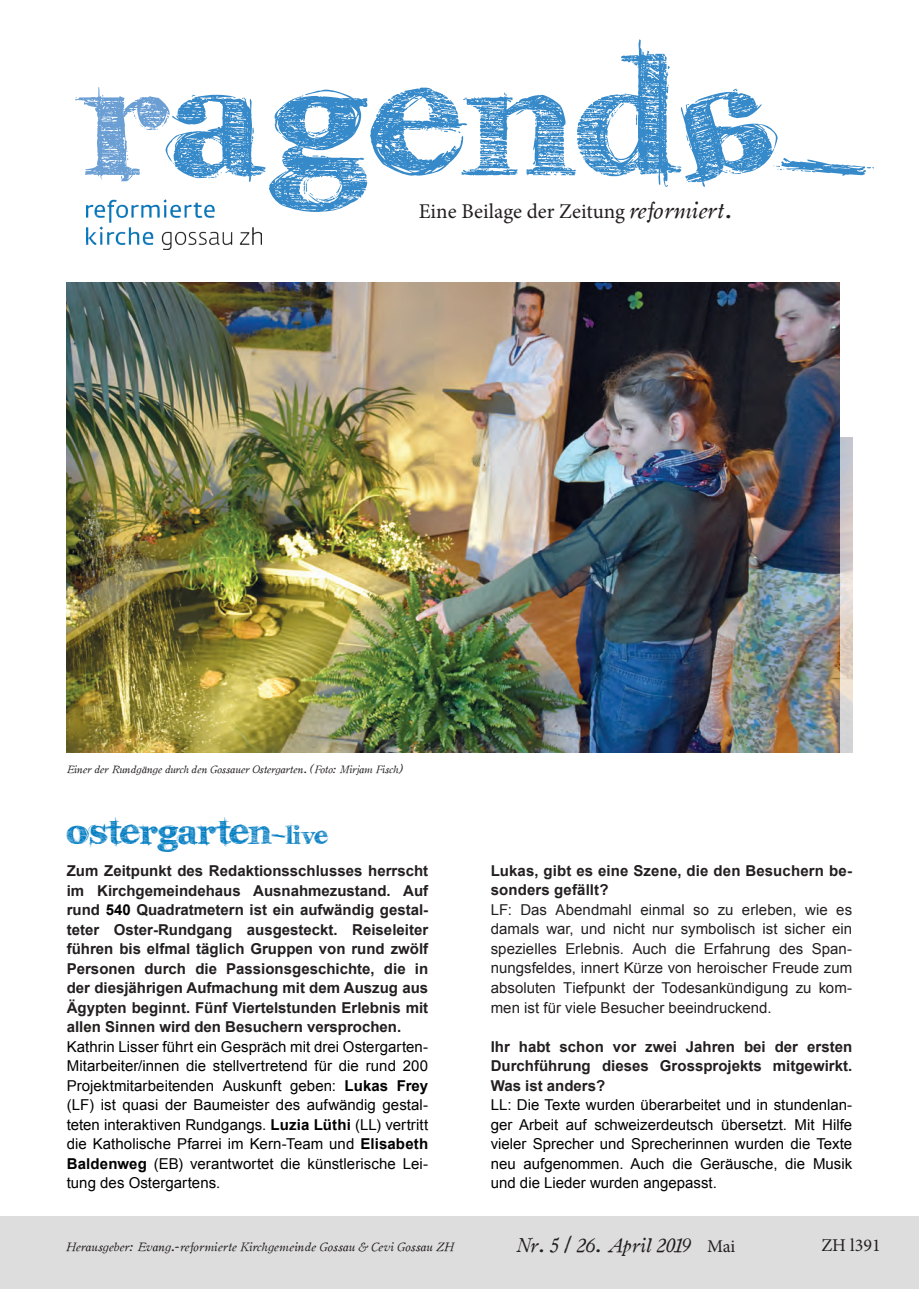
<style>
.page{position:relative;width:919px;height:1289px;background:#fff}
.page>*{position:absolute;margin:0;border:0;box-sizing:border-box;transform-origin:0 0}
.t1{font:216.6px "karabin E.";letter-spacing:.01em;color:#378ac9;scale:1.05 1}
.t2{font:48px "karabin E.";letter-spacing:-.005em;color:#007cc2}
.t3{font:21px "Minion Pro";color:#231f20}
.t4{font:19.5px "Oldstyle Italic HPLHS";letter-spacing:-.01em;color:#231f20}
.t5{font:18px "Minion Pro";color:#231f20}
.t6{font:15px/19.5px "Arial";color:#000;text-align:justify}
.t7{font:700 15px/19.5px "Arial";color:#231f20;text-align:justify}
.t8{font:15px/19.5px "Arial";letter-spacing:.005em;color:#231f20;text-align:justify}
.t9{font:12px "Oldstyle Italic HPLHS";letter-spacing:-.015em;color:#231f20}
.t10{font:10.5px "Oldstyle Italic HPLHS";letter-spacing:-.025em;color:#231f20}
.s1{color:#6b9fd4}
.s2{font-family:"Oldstyle Italic HPLHS";font-size:22.5px}
.s3{font-size:33px}
.s4{color:#000}
.s5{font-weight:700}
.s6{font-family:"Minion Pro";font-size:18px}
</style>
<div class="page">
<div style="left:0;top:1216px;width:918px;height:72px;background:#dedddd"></div>
<img style="left:87px;top:199px;width:174px;height:51px">
<img style="left:67px;top:283px;width:772px;height:470px">
<img style="left:839px;top:437px;width:13px;height:316px">
<h1 class="t1" style="left:84px;top:-2px;width:746px"><span class="s1">r</span>agendA_</h1>
<h3 class="t3" style="left:418px;top:197px;width:315px">Eine Beilage der Zeitung <span class="s2">reformiert.</span></h3>
<p class="t10" style="left:67px;top:761px;width:337px">Einer der Rundgänge durch den Gossauer Ostergarten. (Foto: Mirjam Fisch)</p>
<h2 class="t2" style="left:67px;top:804px;width:263px">Ostergarten-<span class="s3">live</span></h2>
<p class="t7" style="left:67px;top:861px;width:363px">Zum Zeitpunkt des Redaktionsschlusses herrscht im Kirchgemeindehaus Ausnahmezustand. Auf rund <span class="s4">540</span> Quadratmetern ist ein aufwändig gestal&shy;teter Oster-Rundgang ausgesteckt. Reiseleiter führen bis elfmal täglich Gruppen von rund zwölf Personen durch die Passionsgeschichte, die in der diesjährigen Aufmachung mit dem Auszug aus Ägypten beginnt. Fünf Viertelstunden Erlebnis mit allen Sinnen wird den Besuchern versprochen.</p>
<p class="t6" style="left:67px;top:1036px;width:363px">Kathrin Lisser führt ein Gespräch mit drei Ostergarten-Mitarbeiter/innen die stellvertretend für die rund 200<br>Projektmitarbeitenden Auskunft geben: <span class="s5">Lukas Frey </span>(LF) ist quasi der Baumeister des aufwändig gestal&shy;teten interaktiven Rundgangs. <span class="s5">Luzia Lüthi</span> (LL) vertritt die Katholische Pfarrei im Kern-Team und <span class="s5">Elisabeth Baldenweg</span> (EB) verantwortet die künstlerische Lei&shy;tung des Ostergartens.</p>
<p class="t7" style="left:490px;top:861px;width:363px">Lukas, gibt es eine Szene, die den Besuchern be&shy;sonders gefällt?</p>
<p class="t8" style="left:490px;top:900px;width:363px">LF: Das Abendmahl einmal so zu erleben, wie es damals war, und nicht nur symbolisch ist sicher ein spezielles Erlebnis. Auch die Erfahrung des Span&shy;nungsfeldes, innert Kürze von heroischer Freude zum absoluten Tiefpunkt der Todesankündigung zu kom&shy;men ist für viele Besucher beeindruckend.</p>
<p class="t7" style="left:490px;top:1036px;width:363px">Ihr habt schon vor zwei Jahren bei der ersten Durchführung dieses Grossprojekts mitgewirkt.<br>Was ist anders?</p>
<p class="t6" style="left:490px;top:1095px;width:363px">LL: Die Texte wurden überarbeitet und in stundenlan&shy;ger Arbeit auf schweizerdeutsch übersetzt. Mit Hilfe vieler Sprecher und Sprecherinnen wurden die Texte neu aufgenommen. Auch die Geräusche, die Musik und die Lieder wurden angepasst.</p>
<p class="t9" style="left:66px;top:1237px;width:390px">Herausgeber: Evang.-reformierte Kirchgemeinde Gossau &amp; Cevi Gossau ZH</p>
<h3 class="t4" style="left:515px;top:1230px;width:221px">Nr. 5 / 26. April 2019 <span class="s6">Mai</span></h3>
<p class="t5" style="left:821px;top:1233px;width:61px">ZH l391</p>
</div>
